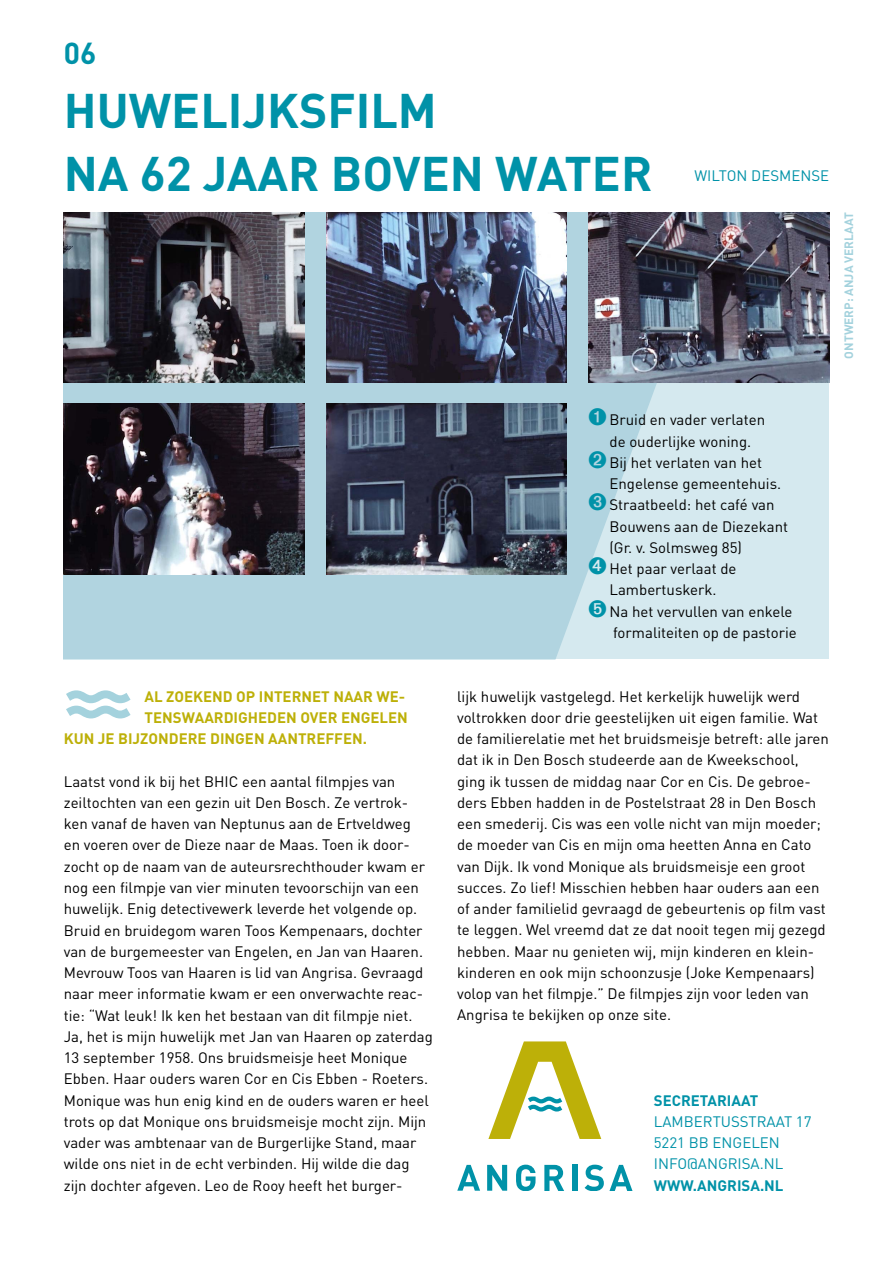
<style>
.page{position:relative;width:893px;height:1263px;background:#fff}
.page>*{position:absolute;margin:0;border:0;box-sizing:border-box;transform-origin:0 0}
.t1{font:700 48px/63.8px "DIN";color:#0092a8}
.t2{font:700 30px "DIN";color:#0092a8}
.t3{font:15px/21.3px "DIN";color:#000}
.t4{font:700 15px "DIN";color:#bdb008}
.t5{font:15px/21.3px "DIN";color:#0092a8}
.t6{font:700 15px "DIN";color:#0092a8}
.t7{font:700 12px "DIN";color:#a4d2dd}
.s1{color:#0092a8}
</style>
<div class="page">
<svg style="left:457px;top:1165px;width:23px;height:26px"></svg>
<svg style="left:487px;top:1165px;width:20px;height:26px"></svg>
<svg style="left:516px;top:1165px;width:20px;height:26px"></svg>
<svg style="left:544px;top:1165px;width:20px;height:26px"></svg>
<div style="left:572px;top:1165px;width:5px;height:26px;background:#0092a8"></div>
<svg style="left:585px;top:1165px;width:47px;height:26px"></svg>
<svg style="left:488px;top:1041px;width:113px;height:98px"></svg>
<div style="left:64px;top:213px;width:765px;height:446px;background:#d5e9ef"></div>
<svg style="left:64px;top:213px;width:593px;height:446px;fill:#b1d4e0"></svg>
<img style="left:64px;top:213px;width:241px;height:170px">
<img style="left:588px;top:213px;width:241px;height:170px">
<img style="left:326px;top:213px;width:241px;height:170px">
<img style="left:326px;top:404px;width:241px;height:170px">
<img style="left:64px;top:404px;width:241px;height:170px">
<svg style="left:66px;top:690px;width:65px;height:28px"></svg>
<h2 class="t2" style="left:64px;top:33px;width:34px">06</h2>
<h1 class="t1" style="left:64px;top:76px;width:590px">HUWELIJKSFILM<br>NA 62 JAAR BOVEN WATER</h1>
<p class="t5" style="left:694px;top:164px;width:136px">WILTON DESMENSE</p>
<p class="t7" style="left:841px;top:359px;width:147px;rotate:-90deg">ONTWERP: ANJA VERLAAT</p>
<p class="t4" style="left:145px;top:686px;width:262px">AL ZOEKEND OP INTERNET NAAR WE-</p>
<p class="t4" style="left:145px;top:708px;width:265px">TENSWAARDIGHEDEN OVER ENGELEN</p>
<p class="t4" style="left:64px;top:729px;width:305px">KUN JE BIJZONDERE DINGEN AANTREFFEN.</p>
<p class="t3" style="left:64px;top:770px;width:371px">Laatst vond ik bij het BHIC een aantal filmpjes van zeiltochten van een gezin uit Den Bosch. Ze vertrok&shy;ken vanaf de haven van Neptunus aan de Ertveldweg<br>en voeren over de Dieze naar de Maas. Toen ik door&shy;zocht op de naam van de auteursrechthouder kwam er nog een filmpje van vier minuten tevoorschijn van een huwelijk. Enig detectivewerk leverde het volgende op.<br>Bruid en bruidegom waren Toos Kempenaars, dochter van de burgemeester van Engelen, en Jan van Haaren.<br>Mevrouw Toos van Haaren is lid van Angrisa. Gevraagd naar meer informatie kwam er een onverwachte reac&shy;tie: “Wat leuk! Ik ken het bestaan van dit filmpje niet.<br>Ja, het is mijn huwelijk met Jan van Haaren op zaterdag 13 september 1958. Ons bruidsmeisje heet Monique Ebben. Haar ouders waren Cor en Cis Ebben - Roeters.<br>Monique was hun enig kind en de ouders waren er heel trots op dat Monique ons bruidsmeisje mocht zijn. Mijn vader was ambtenaar van de Burgerlijke Stand, maar wilde ons niet in de echt verbinden. Hij wilde die dag zijn dochter afgeven. Leo de Rooy heeft het burger-</p>
<p class="t3" style="left:588px;top:409px;width:178px"><span class="s1">➊</span> Bruid en vader verlaten</p>
<p class="t3" style="left:609px;top:430px;width:143px">de ouderlijke woning.</p>
<p class="t3" style="left:588px;top:451px;width:175px"><span class="s1">➋</span> Bij het verlaten van het</p>
<p class="t3" style="left:609px;top:473px;width:173px">Engelense gemeentehuis.</p>
<p class="t3" style="left:588px;top:494px;width:188px"><span class="s1">➌</span> Straatbeeld: het café van</p>
<p class="t3" style="left:609px;top:515px;width:180px">Bouwens aan de Diezekant</p>
<p class="t3" style="left:609px;top:536px;width:134px">(Gr. v. Solmsweg 85)</p>
<p class="t3" style="left:588px;top:558px;width:150px"><span class="s1">➍</span> Het paar verlaat de</p>
<p class="t3" style="left:609px;top:579px;width:109px">Lambertuskerk.</p>
<p class="t3" style="left:588px;top:600px;width:206px"><span class="s1">➎</span> Na het vervullen van enkele</p>
<p class="t3" style="left:613px;top:621px;width:185px">formaliteiten op de pastorie</p>
<p class="t3" style="left:457px;top:685px;width:373px">lijk huwelijk vastgelegd. Het kerkelijk huwelijk werd voltrokken door drie geestelijken uit eigen familie. Wat de familierelatie met het bruidsmeisje betreft: alle jaren dat ik in Den Bosch studeerde aan de Kweekschool, ging ik tussen de middag naar Cor en Cis. De gebroe&shy;ders Ebben hadden in de Postelstraat 28 in Den Bosch een smederij. Cis was een volle nicht van mijn moeder; de moeder van Cis en mijn oma heetten Anna en Cato van Dijk. Ik vond Monique als bruidsmeisje een groot succes. Zo lief! Misschien hebben haar ouders aan een of ander familielid gevraagd de gebeurtenis op film vast te leggen. Wel vreemd dat ze dat nooit tegen mij gezegd hebben. Maar nu genieten wij, mijn kinderen en klein&shy;kinderen en ook mijn schoonzusje (Joke Kempenaars) volop van het filmpje.” De filmpjes zijn voor leden van Angrisa te bekijken op onze site.</p>
<p class="t6" style="left:654px;top:1090px;width:106px">SECRETARIAAT</p>
<p class="t5" style="left:654px;top:1110px;width:159px">LAMBERTUSSTRAAT 17<br>5221 BB ENGELEN<br>INFO@ANGRISA.NL</p>
<p class="t6" style="left:654px;top:1175px;width:131px">WWW.ANGRISA.NL</p>
</div>
